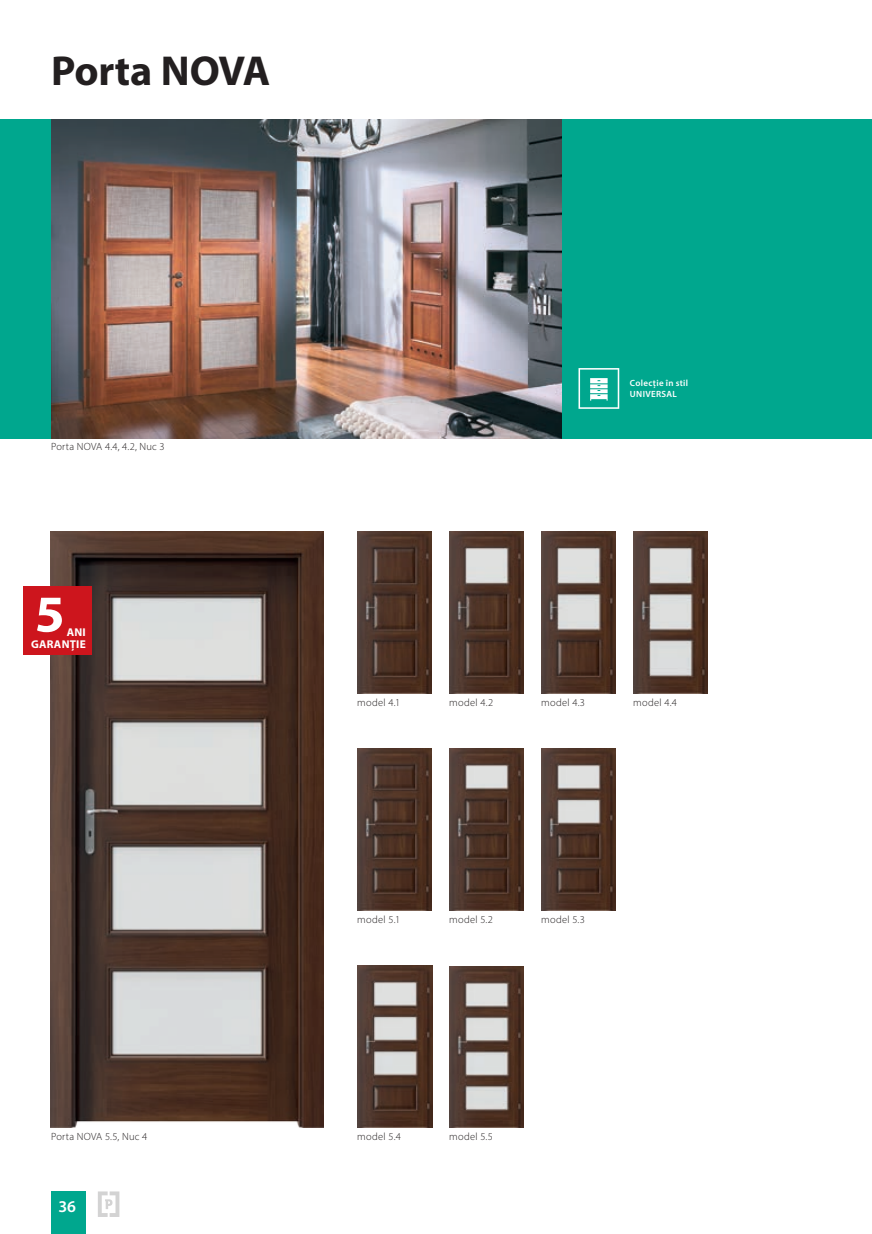
<style>
.page{position:relative;width:872px;height:1234px;background:#fff}
.page>*{position:absolute;margin:0;border:0;box-sizing:border-box;transform-origin:0 0}
.t1{font:700 52.2px "Myriad Pro";color:#fff;scale:1.04 1}
.Nazwa_KOLEKCJI{font:700 42px "Myriad Pro";letter-spacing:-.005em;color:#231f20}
.t2{font:600 16.5px "Myriad Pro";color:#fff}
.t3{font:700 11.25px "Myriad Pro";letter-spacing:.02em;color:#fff}
.podpis_model{font:300 10.5px "Myriad Pro";letter-spacing:.03em;color:#231f20}
.podpis_model-2{font:600 9px/10.8px "Myriad Pro";letter-spacing:.035em;color:#fff}
</style>
<div class="page">
<div style="left:51px;top:1191px;width:34px;height:42px;background:#00a78e"></div>
<div style="left:0;top:119px;width:872px;height:319px;background:#00a78e"></div>
<img style="left:51px;top:119px;width:510px;height:319px">
<img style="left:358px;top:965px;width:74px;height:162px">
<img style="left:449px;top:966px;width:75px;height:161px">
<img style="left:51px;top:531px;width:272px;height:596px">
<img style="left:541px;top:748px;width:74px;height:162px">
<img style="left:449px;top:748px;width:75px;height:162px">
<img style="left:357px;top:748px;width:75px;height:161px">
<img style="left:633px;top:531px;width:74px;height:162px">
<img style="left:541px;top:531px;width:74px;height:162px">
<img style="left:449px;top:531px;width:75px;height:162px">
<img style="left:357px;top:531px;width:75px;height:162px">
<svg style="left:98px;top:1191px;width:21px;height:25px"></svg>
<svg style="left:578px;top:368px;width:41px;height:41px"></svg>
<div style="left:23px;top:586px;width:68px;height:68px;background:#cd151d"></div>
<p class="Nazwa_KOLEKCJI" style="left:51px;top:44px;width:221px">Porta NOVA</p>
<p class="podpis_model" style="left:51px;top:440px;width:115px">Porta NOVA 4.4, 4.2, Nuc 3</p>
<h1 class="t1" style="left:35px;top:580px;width:30px">5</h1>
<p class="t3" style="left:31px;top:637px;width:56px">GARANȚIE</p>
<p class="t3" style="left:67px;top:624px;width:21px">ANI</p>
<p class="podpis_model" style="left:51px;top:1129px;width:98px">Porta NOVA 5.5, Nuc 4</p>
<h3 class="t2" style="left:58px;top:1195px;width:19px">36</h3>
<p class="podpis_model-2" style="left:630px;top:377px;width:60px">Colecție în stil<br>UNIVERSAL</p>
<p class="podpis_model" style="left:357px;top:695px;width:45px">model 4.1</p>
<p class="podpis_model" style="left:449px;top:695px;width:45px">model 4.2</p>
<p class="podpis_model" style="left:541px;top:695px;width:45px">model 4.3</p>
<p class="podpis_model" style="left:633px;top:695px;width:45px">model 4.4</p>
<p class="podpis_model" style="left:357px;top:912px;width:44px">model 5.1</p>
<p class="podpis_model" style="left:449px;top:912px;width:45px">model 5.2</p>
<p class="podpis_model" style="left:541px;top:912px;width:45px">model 5.3</p>
<p class="podpis_model" style="left:357px;top:1129px;width:45px">model 5.4</p>
<p class="podpis_model" style="left:449px;top:1129px;width:45px">model 5.5</p>
</div>
